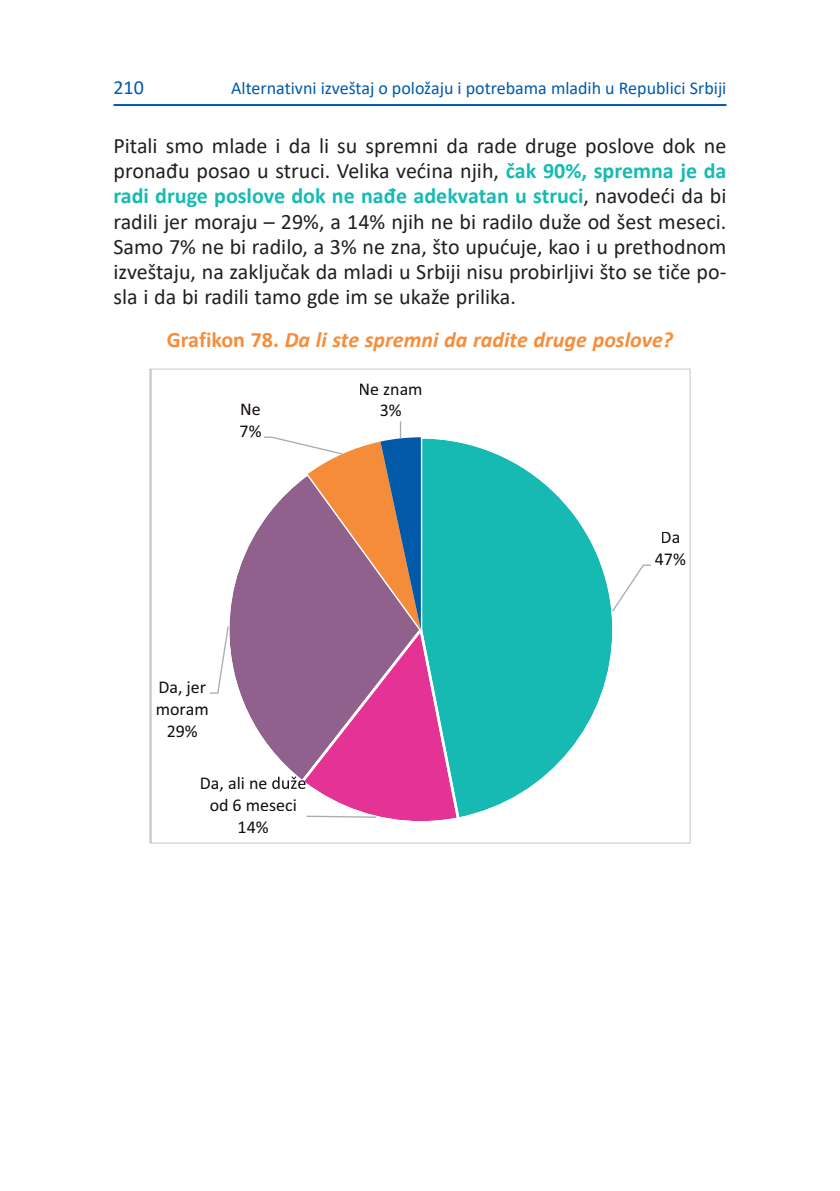
<style>
.page{position:relative;width:840px;height:1191px;background:#fff}
.page>*{position:absolute;margin:0;border:0;box-sizing:border-box;transform-origin:0 0}
.t1{font:22px/25.2px "Calibri";color:#231f20;text-align:justify}
.t2{font:italic 700 22px "Calibri";color:#f68d3b}
.t3{font:20px "Calibri";color:#015aaa}
.t4{font:18px "Calibri";color:#015aaa}
.t5{font:18px/21.8px "Calibri";color:#130c13;text-align:center}
.s1{font-weight:700;color:#15bbb3}
.s2{font-style:normal}
</style>
<div class="page">
<hr style="left:113px;top:104px;width:613px;height:2px;background:#015aaa">
<svg style="left:149px;top:369px;width:541px;height:474px"></svg>
<p class="t3" style="left:113px;top:79px;width:32px">210</p>
<p class="t4" style="left:231px;top:81px;width:496px">Alternativni izveštaj o položaju i potrebama mladih u Republici Srbiji</p>
<p class="t1" style="left:113px;top:134px;width:614px">Pitali smo mlade i da li su spremni da rade druge poslove dok ne pronađu posao u struci. Velika većina njih, <span class="s1">čak 90%, spremna je da radi druge poslove dok ne nađe adekvatan u struci</span>, navodeći da bi radili jer moraju – 29%, a 14% njih ne bi radilo duže od šest meseci.<br>Samo 7% ne bi radilo, a 3% ne zna, što upućuje, kao i u prethodnom izveštaju, na zaključak da mladi u Srbiji nisu probirljivi što se tiče po&shy;sla i da bi radili tamo gde im se ukaže prilika.</p>
<p class="t2" style="left:167px;top:330px;width:507px"><span class="s2">Grafikon 78.</span> Da li ste spremni da radite druge poslove?</p>
<p class="t5" style="left:239px;top:400px;width:23px;text-align:left">Ne<br>7%</p>
<p class="t5" style="left:358px;top:379px;width:65px">Ne znam<br>3%</p>
<p class="t5" style="left:156px;top:677px;width:55px">Da, jer moram<br>29%</p>
<p class="t5" style="left:200px;top:773px;width:69px">Da, ali ne</p>
<p class="t5" style="left:209px;top:795px;width:89px">od 6 meseci</p>
<p class="t5" style="left:237px;top:817px;width:33px">14%</p>
<p class="t5" style="left:654px;top:528px;width:33px">Da<br>47%</p>
</div>
